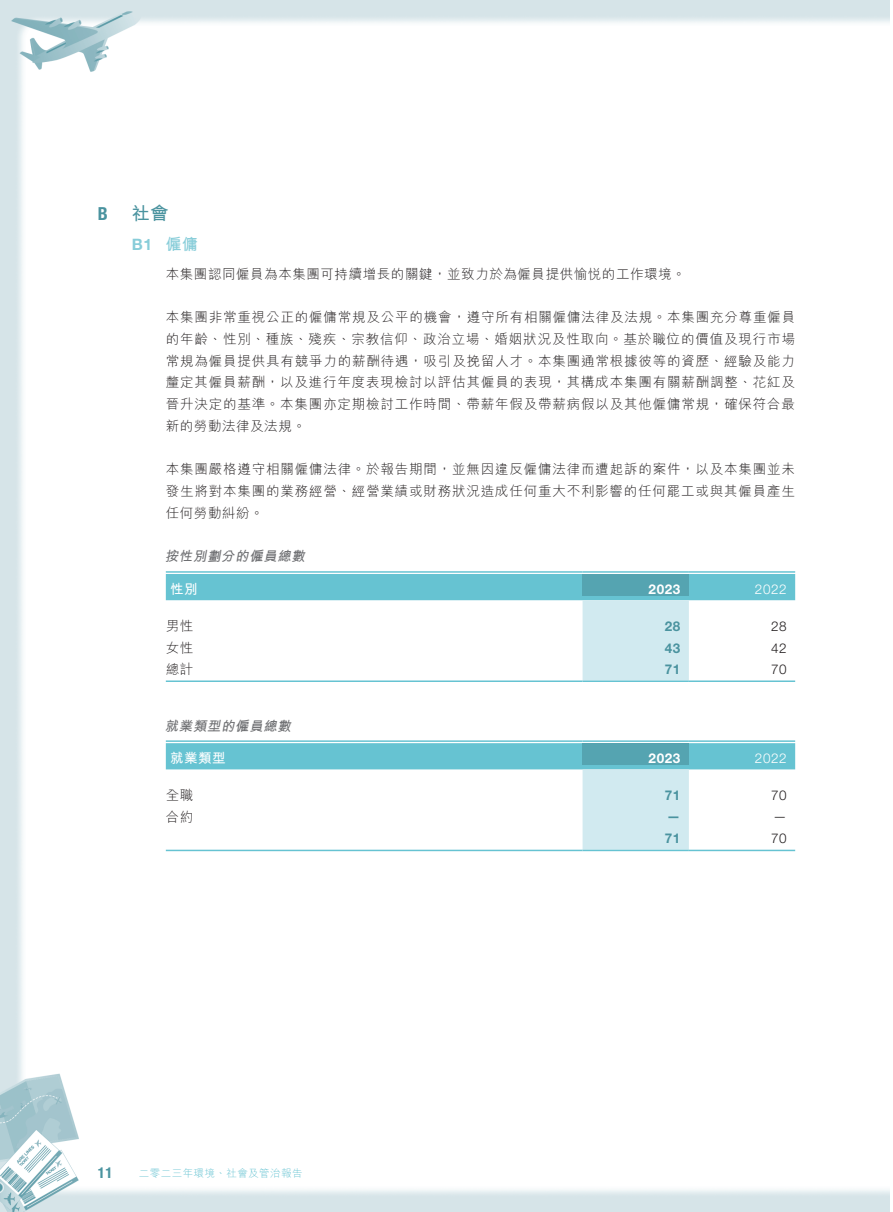
<style>
.page{position:relative;width:893px;height:1212px;background:#fff}
.page>*{position:absolute;margin:0;border:0;box-sizing:border-box;transform-origin:0 0}
._3__標題{font:700 18px "M Hei HK";color:#4a939f}
._3__標題-2{font:700 condensed 18px "Helvetica Neue LT Std";color:#4a939f}
._4__副標題{font:700 15.75px "Helvetica Neue LT Std";color:#88cdd9}
.t1{font:700 condensed 15px "Helvetica Neue LT Std";color:#4a939f}
._1__內文{font:300 13.5px/21.8px "M Hei HK";letter-spacing:.06em;color:#231f20;text-align:justify}
._1__內文-2{font:300 13.5px "M Hei HK";letter-spacing:.04em;color:#231f20}
._5__副副標題{font:italic 700 13.5px "M Hei HK";color:#6c6d70}
._1__內文-3{font:700 13.5px "Helvetica Neue LT Std";letter-spacing:.04em;color:#4a939f}
._1__內文-4{font:300 13.5px "Helvetica Neue LT Std";letter-spacing:.04em;color:#231f20}
._1__內文-5{font:700 13.5px "Helvetica Neue LT Std";letter-spacing:.04em;color:#fff}
._1__內文-6{font:300 13.5px "Helvetica Neue LT Std";letter-spacing:.04em;color:#fff}
._1__內文-7{font:700 13.5px "M Hei HK";letter-spacing:.04em;color:#fff}
.t2{font:300 10.5px "M Hei HK";letter-spacing:.04em;color:#66c3d2}
.s1{font-family:"M Hei HK"}
</style>
<div class="page">
<img style="left:0;top:0;width:890px;height:1212px">
<svg style="left:166px;top:574px;width:629px;height:106px"></svg>
<hr style="left:166px;top:571px;width:417px;height:2px;background:#66c3d2">
<hr style="left:583px;top:571px;width:106px;height:2px;background:#66c3d2">
<hr style="left:689px;top:571px;width:106px;height:2px;background:#66c3d2">
<hr style="left:166px;top:680px;width:417px;height:2px;background:#66c3d2">
<hr style="left:583px;top:680px;width:106px;height:2px;background:#66c3d2">
<hr style="left:689px;top:680px;width:106px;height:2px;background:#66c3d2">
<svg style="left:166px;top:743px;width:629px;height:107px"></svg>
<hr style="left:166px;top:740px;width:417px;height:2px;background:#66c3d2">
<hr style="left:583px;top:740px;width:106px;height:2px;background:#66c3d2">
<hr style="left:689px;top:740px;width:106px;height:2px;background:#66c3d2">
<hr style="left:166px;top:850px;width:417px;height:1px;background:#66c3d2">
<hr style="left:583px;top:850px;width:106px;height:1px;background:#66c3d2">
<hr style="left:689px;top:850px;width:106px;height:1px;background:#66c3d2">
<p class="_3__標題-2" style="left:98px;top:203px;width:12px">B</p>
<p class="_3__標題" style="left:132px;top:200px;width:38px">社會</p>
<p class="_4__副標題" style="left:132px;top:235px;width:68px">B1 <span class="s1">僱傭</span></p>
<p class="_1__內文-2" style="left:166px;top:267px;width:521px">本集團認同僱員為本集團可持續增長的關鍵，並致力於為僱員提供愉悅的工作環境。</p>
<p class="_1__內文" style="left:166px;top:306px;width:631px">本集團非常重視公正的僱傭常規及公平的機會，遵守所有相關僱傭法律及法規。本集團充分尊重僱員的年齡、性別、種族、殘疾、宗教信仰、政治立場、婚姻狀況及性取向。基於職位的價值及現行市場常規為僱員提供具有競爭力的薪酬待遇，吸引及挽留人才。本集團通常根據彼等的資歷、經驗及能力釐定其僱員薪酬，以及進行年度表現檢討以評估其僱員的表現，其構成本集團有關薪酬調整、花紅及晉升決定的基準。本集團亦定期檢討工作時間、帶薪年假及帶薪病假以及其他僱傭常規，確保符合最新的勞動法律及法規。</p>
<p class="_1__內文" style="left:166px;top:458px;width:631px">本集團嚴格遵守相關僱傭法律。於報告期間，並無因違反僱傭法律而遭起訴的案件，以及本集團並未發生將對本集團的業務經營、經營業績或財務狀況造成任何重大不利影響的任何罷工或與其僱員產生任何勞動糾紛。</p>
<p class="_5__副副標題" style="left:165px;top:547px;width:145px">按性別劃分的僱員總數</p>
<p class="_1__內文-7" style="left:170px;top:579px;width:29px">性別</p>
<p class="_1__內文-5" style="left:649px;top:581px;width:33px">2023</p>
<p class="_1__內文-6" style="left:755px;top:581px;width:33px">2022</p>
<p class="_1__內文" style="left:166px;top:615px;width:29px">男性</p>
<p class="_1__內文-3" style="left:665px;top:618px;width:17px">28</p>
<p class="_1__內文-4" style="left:771px;top:618px;width:17px">28</p>
<p class="_1__內文" style="left:166px;top:636px;width:29px">女性</p>
<p class="_1__內文-3" style="left:665px;top:639px;width:17px">43</p>
<p class="_1__內文-4" style="left:771px;top:639px;width:17px">42</p>
<p class="_1__內文" style="left:166px;top:658px;width:29px">總計</p>
<p class="_1__內文-3" style="left:665px;top:661px;width:17px">71</p>
<p class="_1__內文-4" style="left:771px;top:661px;width:17px">70</p>
<p class="_5__副副標題" style="left:165px;top:716px;width:131px">就業類型的僱員總數</p>
<p class="_1__內文-7" style="left:170px;top:748px;width:57px">就業類型</p>
<p class="_1__內文-5" style="left:649px;top:750px;width:33px">2023</p>
<p class="_1__內文-6" style="left:755px;top:750px;width:33px">2022</p>
<p class="_1__內文" style="left:166px;top:784px;width:29px">全職</p>
<p class="_1__內文-3" style="left:665px;top:787px;width:17px">71</p>
<p class="_1__內文-4" style="left:771px;top:787px;width:17px">70</p>
<p class="_1__內文" style="left:166px;top:806px;width:29px">合約</p>
<p class="_1__內文-3" style="left:667px;top:808px;width:15px">—</p>
<p class="_1__內文-4" style="left:773px;top:808px;width:15px">—</p>
<p class="_1__內文-3" style="left:665px;top:830px;width:17px">71</p>
<p class="_1__內文-4" style="left:771px;top:830px;width:17px">70</p>
<p class="t1" style="left:98px;top:1164px;width:16px">11</p>
<p class="t2" style="left:139px;top:1168px;width:165px">二零二三年環境、社會及管治報告</p>
</div>
